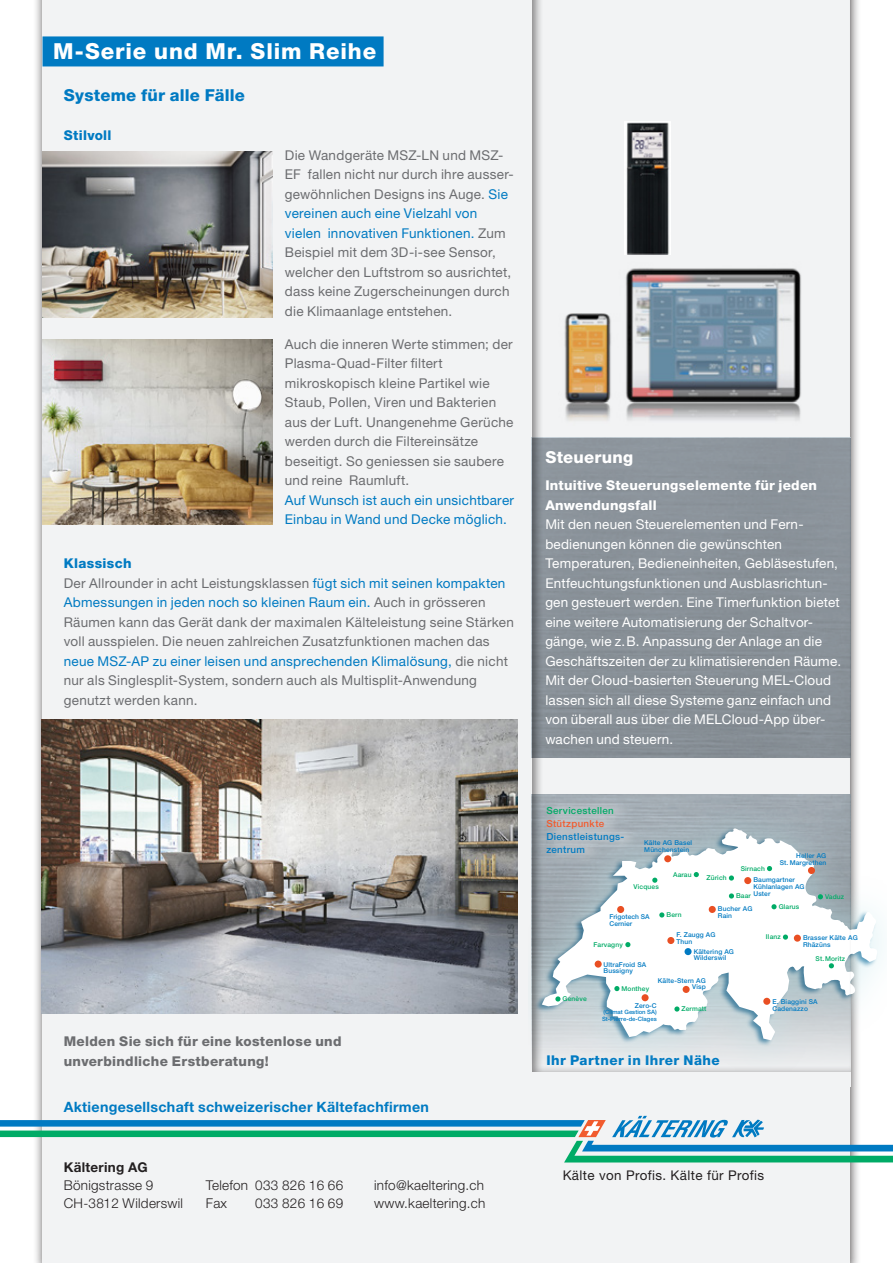
<style>
.page{position:relative;width:893px;height:1263px;background:#fff}
.page>*{position:absolute;margin:0;border:0;box-sizing:border-box;transform-origin:0 0}
.t1{font:800 22.05px "Helvetica Neue LT Std";letter-spacing:.04em;color:#fff}
.t2{font:800 16.5px "Helvetica Neue LT Std";letter-spacing:.015em;color:#007ac2}
.t3{font:800 16.5px "Helvetica Neue LT Std";letter-spacing:.015em;color:#fff}
.t4{font:700 14.25px "Helvetica Neue LT Std";letter-spacing:.02em;color:#007ac2}
.t5{font:13.5px/19.5px "Helvetica Neue LT Std";letter-spacing:.02em;color:#6c6d70}
.t6{font:13.5px/19.5px "Helvetica Neue LT Std";letter-spacing:.015em;color:#fff}
.t7{font:300 13.5px/18px "Helvetica Neue LT Std";letter-spacing:.02em;color:#231f20}
.t8{font:800 13.5px/19.5px "Helvetica Neue LT Std";letter-spacing:.025em;color:#6c6d70}
.t9{font:13.5px/19.5px "Helvetica Neue LT Std";letter-spacing:.02em;color:#007ac2}
.t10{font:800 13.5px/19.5px "Helvetica Neue LT Std";letter-spacing:.02em;color:#fff}
.t11{font:800 13.5px "Helvetica Neue LT Std";letter-spacing:.03em;color:#007ac2}
.t12{font:700 13.5px "Helvetica Neue LT Std";letter-spacing:.02em;color:#231f20}
.t13{font:13.35px "Helvetica Neue";letter-spacing:.03em;color:#231f20}
.t14{font:500 9.75px/13px "Helvetica Neue LT Std";letter-spacing:.03em;color:#007ac2}
.t15{font:500 9.75px "Helvetica Neue LT Std";letter-spacing:.035em;color:#00ab66}
.t16{font:500 9.75px "Helvetica Neue LT Std";letter-spacing:.03em;color:#f15b2e}
.t17{font:500 6.6px/6.6px "Helvetica Neue";letter-spacing:.02em;color:#007ac2}
.t18{font:500 6.6px "Helvetica Neue";letter-spacing:.02em;color:#00ab66}
.t19{font:500 5.85px/6.6px "Helvetica Neue";color:#007ac2}
.s1{color:#007ac2}
.s2{font-weight:800;color:#007ac2}
</style>
<div class="page">
<div style="left:32px;top:0;width:829px;height:1263px;background:#231f20;opacity:.75"></div>
<div style="left:43px;top:0;width:807px;height:1263px;background:#f2f3f4"></div>
<svg style="left:852px;top:828px;width:28px;height:212px"></svg>
<div style="left:43px;top:36px;width:341px;height:30px;background:#007ac2"></div>
<img style="left:42px;top:719px;width:476px;height:295px">
<div style="left:520px;top:0;width:332px;height:1073px;background:#231f20;opacity:.5"></div>
<img style="left:559px;top:261px;width:252px;height:166px">
<img style="left:624px;top:121px;width:46px;height:134px">
<img style="left:43px;top:151px;width:229px;height:166px">
<img style="left:43px;top:339px;width:229px;height:185px">
<svg style="left:0;top:1116px;width:893px;height:46px"></svg>
<h1 class="t1" style="left:53px;top:38px;width:325px">M-Serie und Mr. Slim Reihe</h1>
<p class="t2" style="left:64px;top:85px;width:183px">Systeme für alle Fälle</p>
<p class="t11" style="left:64px;top:127px;width:49px">Stilvoll</p>
<p class="t5" style="left:285px;top:145px;width:230px">Die Wandgeräte MSZ-LN und MSZ-EF fallen nicht nur durch ihre ausser&shy;gewöhnlichen Designs ins Auge. <span class="s1">Sie vereinen auch eine Vielzahl von vielen innovativen Funktionen.</span> Zum Beispiel mit dem 3D-i-see Sensor, welcher den Luftstrom so ausrichtet, dass keine Zugerscheinungen durch die Klimaanlage entstehen.</p>
<p class="t5" style="left:285px;top:334px;width:230px">Auch die inneren Werte stimmen; der<br>Plasma-Quad-Filter filtert mikroskopisch kleine Partikel wie<br>Staub, Pollen, Viren und Bakterien aus der Luft. Unangenehme Gerüche werden durch die Filtereinsätze beseitigt. So geniessen sie saubere und reine Raumluft.</p>
<p class="t9" style="left:285px;top:490px;width:231px">Auf Wunsch ist auch ein unsichtbarer<br>Einbau in Wand und Decke möglich.</p>
<p class="t5" style="left:64px;top:554px;width:452px"><span class="s2">Klassisch<br></span>Der Allrounder in acht Leistungsklassen <span class="s1">fügt sich mit seinen kompakten Abmessungen in jeden noch so kleinen Raum ein.</span> Auch in grösseren Räumen kann das Gerät dank der maximalen Kälteleistung seine Stärken voll ausspielen. Die neuen zahlreichen Zusatzfunktionen machen das <span class="s1">neue MSZ-AP zu einer leisen und ansprechenden Klimalösung,</span> die nicht nur als Singlesplit-System, sondern auch als Multisplit-Anwendung genutzt werden kann.</p>
<p class="t8" style="left:64px;top:1031px;width:279px">Melden Sie sich für eine kostenlose und unverbindliche Erstberatung!</p>
<p class="t4" style="left:64px;top:1098px;width:367px">Aktiengesellschaft schweizerischer Kältefachfirmen</p>
<p class="t12" style="left:64px;top:1159px;width:86px">Kältering AG</p>
<p class="t7" style="left:64px;top:1176px;width:121px">Bönigstrasse 9<br>CH-3812 Wilderswil</p>
<p class="t7" style="left:206px;top:1176px;width:139px">Telefon 033 826 16 66<br>Fax</p>
<p class="t7" style="left:255px;top:1194px;width:89px">033 826 16 69</p>
<p class="t7" style="left:374px;top:1176px;width:113px">info@kaeltering.ch www.kaeltering.ch</p>
<p class="t3" style="left:545px;top:448px;width:89px">Steuerung</p>
<p class="t10" style="left:545px;top:476px;width:273px">Intuitive Steuerungselemente für jeden<br>Anwendungsfall</p>
<p class="t6" style="left:545px;top:515px;width:297px">Mit den neuen Steuerelementen und Fern&shy;bedienungen können die gewünschten Temperaturen, Bedieneinheiten, Gebläsestufen, Entfeuchtungsfunktionen und Ausblasrichtun&shy;gen gesteuert werden. Eine Timerfunktion bietet eine weitere Automatisierung der Schaltvor&shy;gänge, wie z.B. Anpassung der Anlage an die Geschäftszeiten der zu klimatisierenden Räume.<br>Mit der Cloud-basierten Steuerung MEL-Cloud lassen sich all diese Systeme ganz einfach und von überall aus über die MELCloud-App über&shy;wachen und steuern.</p>
<p class="t15" style="left:546px;top:805px;width:69px">Servicestellen</p>
<p class="t16" style="left:546px;top:818px;width:59px">Stützpunkte</p>
<p class="t14" style="left:546px;top:830px;width:80px">Dienstleistungs&shy;zentrum</p>
<p class="t17" style="left:644px;top:839px;width:49px">Kälte AG Basel<br>Münchenstein</p>
<p class="t18" style="left:634px;top:883px;width:27px">Vicques</p>
<p class="t18" style="left:673px;top:870px;width:20px">Aarau</p>
<p class="t18" style="left:706px;top:874px;width:22px">Zürich</p>
<p class="t17" style="left:780px;top:852px;width:48px;text-align:right">Heller AG<br>St. Margrethen</p>
<p class="t17" style="left:753px;top:877px;width:53px">Baumgartner<br>Kühlanlagen AG<br>Uster</p>
<p class="t18" style="left:741px;top:864px;width:26px">Sirnach</p>
<p class="t18" style="left:736px;top:892px;width:16px">Baar</p>
<p class="t18" style="left:825px;top:893px;width:21px">Vaduz</p>
<p class="t17" style="left:609px;top:913px;width:42px">Frigotech SA<br>Cernier</p>
<p class="t18" style="left:593px;top:940px;width:31px">Farvagny</p>
<p class="t17" style="left:604px;top:961px;width:44px">UltraFroid SA<br>Bussigny</p>
<p class="t18" style="left:621px;top:984px;width:29px">Monthey</p>
<p class="t17" style="left:718px;top:905px;width:36px">Bucher AG<br>Rain</p>
<p class="t17" style="left:694px;top:948px;width:42px">Kältering AG<br>Wilderswil</p>
<p class="t17" style="left:658px;top:977px;width:49px;text-align:right">Kälte-Stern AG<br>Visp</p>
<p class="t18" style="left:666px;top:911px;width:17px">Bern</p>
<p class="t17" style="left:676px;top:931px;width:41px">F. Zaugg AG<br>Thun</p>
<p class="t18" style="left:779px;top:903px;width:22px">Glarus</p>
<p class="t18" style="left:766px;top:933px;width:16px">Ilanz</p>
<p class="t17" style="left:803px;top:934px;width:56px">Brasser Kälte AG<br>Rhäzüns</p>
<p class="t18" style="left:816px;top:955px;width:31px">St.Moritz</p>
<p class="t18" style="left:563px;top:995px;width:26px">Genève</p>
<p class="t17" style="left:635px;top:1002px;width:23px">Zero-C</p>
<p class="t19" style="left:602px;top:1009px;width:56px">(Climat Gestion SA)<br>St-Pierre-de-Clages</p>
<p class="t17" style="left:772px;top:998px;width:47px">E. Biaggini SA</p>
<p class="t18" style="left:681px;top:1005px;width:26px">Zermatt</p>
<p class="t17" style="left:772px;top:1005px;width:37px">Cadenazzo</p>
<p class="t11" style="left:546px;top:1052px;width:175px">Ihr Partner in Ihrer Nähe</p>
<p class="t13" style="left:563px;top:1167px;width:203px">Kälte von Profis. Kälte für Profis</p>
</div>
